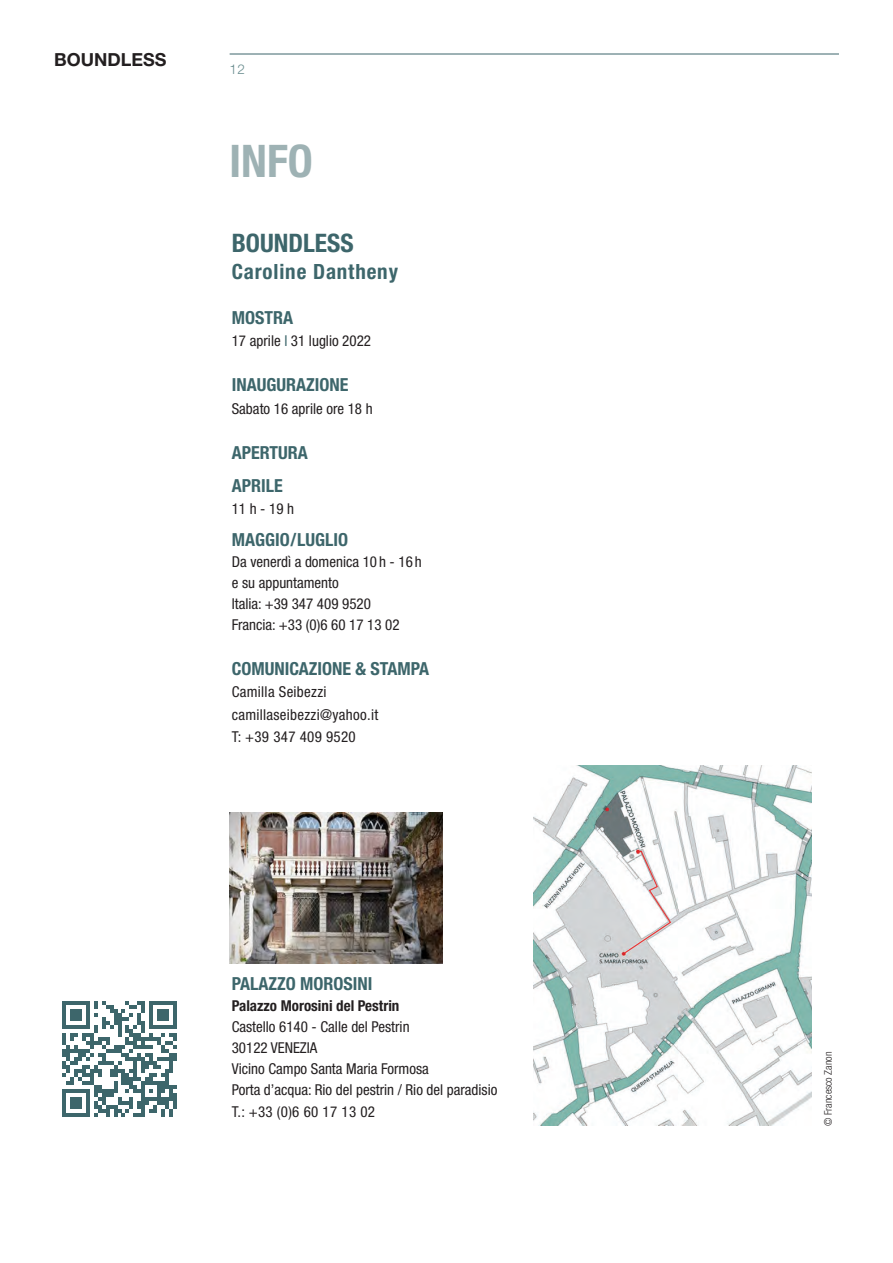
<style>
.page{position:relative;width:893px;height:1263px;background:#fff}
.page>*{position:absolute;margin:0;border:0;box-sizing:border-box;transform-origin:0 0}
.t1{font:700 condensed 45px "Helvetica Neue";color:#9eb2b4}
.t2{font:700 condensed 25.5px "Helvetica Neue";color:#3d666b}
.t3{font:700 condensed 21px "Helvetica Neue";letter-spacing:.04em;color:#3d666b}
.t4{font:700 condensed 18px "Helvetica Neue";color:#3d666b}
.t5{font:700 18px "Helvetica Neue";color:#231f20}
.t6{font:condensed 15px "Helvetica Neue";color:#231f20}
.t7{font:condensed 15px "Helvetica Neue";letter-spacing:.02em;color:#231f20}
.t8{font:700 condensed 15px "Helvetica Neue";color:#231f20}
.t9{font:300 13.5px "Helvetica Neue";color:#698d8f}
.t10{font:300 condensed 10.5px "Helvetica Neue";color:#231f20}
.s1{color:#3d666b}
</style>
<div class="page">
<hr style="left:230px;top:54px;width:609px;height:1px;background:#3d666b">
<img style="left:230px;top:812px;width:212px;height:152px">
<svg style="left:62px;top:1001px;width:115px;height:116px"></svg>
<hr style="left:173px;top:1093px;width:4px;height:16px;background:#3d666b">
<img style="left:533px;top:765px;width:279px;height:361px">
<svg style="left:624px;top:850px;width:47px;height:104px"></svg>
<p class="t5" style="left:54px;top:48px;width:114px">BOUNDLESS</p>
<p class="t9" style="left:230px;top:61px;width:17px">12</p>
<p class="t1" style="left:230px;top:134px;width:85px">INFO</p>
<p class="t2" style="left:232px;top:227px;width:123px">BOUNDLESS</p>
<p class="t3" style="left:232px;top:259px;width:168px">Caroline Dantheny</p>
<p class="t4" style="left:232px;top:306px;width:63px">MOSTRA</p>
<p class="t6" style="left:232px;top:332px;width:141px">17 aprile <span class="s1">l</span> 31 luglio 2022</p>
<p class="t4" style="left:232px;top:374px;width:118px">INAUGURAZIONE</p>
<p class="t6" style="left:232px;top:400px;width:142px">Sabato 16 aprile ore 18 h</p>
<p class="t4" style="left:232px;top:441px;width:78px">APERTURA</p>
<p class="t4" style="left:232px;top:474px;width:52px">APRILE</p>
<p class="t6" style="left:232px;top:500px;width:64px">11 h - 19 h</p>
<p class="t4" style="left:232px;top:528px;width:118px">MAGGIO/LUGLIO</p>
<p class="t6" style="left:232px;top:553px;width:191px">Da venerdì a domenica 10 h - 16 h</p>
<p class="t6" style="left:232px;top:574px;width:109px">e su appuntamento</p>
<p class="t6" style="left:232px;top:595px;width:141px">Italia: +39 347 409 9520</p>
<p class="t6" style="left:232px;top:616px;width:169px">Francia: +33 (0)6 60 17 13 02</p>
<p class="t4" style="left:232px;top:657px;width:199px">COMUNICAZIONE &amp; STAMPA</p>
<p class="t7" style="left:232px;top:683px;width:96px">Camilla Seibezzi</p>
<p class="t7" style="left:232px;top:706px;width:148px">camillaseibezzi@yahoo.it</p>
<p class="t7" style="left:232px;top:728px;width:126px">T: +39 347 409 9520</p>
<p class="t4" style="left:232px;top:972px;width:142px">PALAZZO MOROSINI</p>
<p class="t8" style="left:232px;top:996px;width:169px">Palazzo Morosini del Pestrin</p>
<p class="t6" style="left:232px;top:1018px;width:179px">Castello 6140 - Calle del Pestrin</p>
<p class="t6" style="left:232px;top:1039px;width:87px">30122 VENEZIA</p>
<p class="t6" style="left:232px;top:1060px;width:199px">Vicino Campo Santa Maria Formosa</p>
<p class="t6" style="left:232px;top:1081px;width:267px">Porta d’acqua: Rio del pestrin / Rio del paradisio</p>
<p class="t6" style="left:232px;top:1103px;width:145px">T.: +33 (0)6 60 17 13 02</p>
<p class="t10" style="left:822px;top:1126px;width:76px;rotate:-90deg">© Francesco Zanon</p>
</div>
